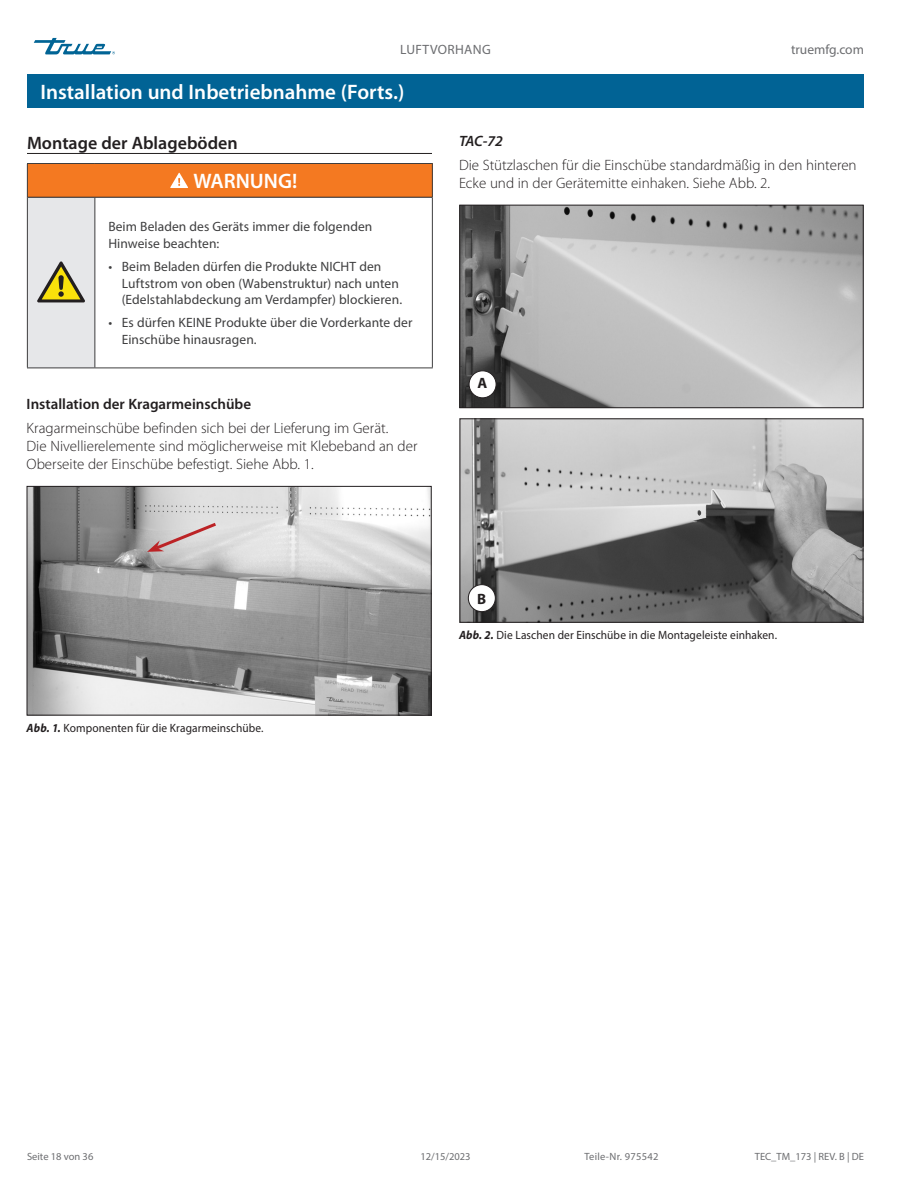
<style>
.page{position:relative;width:918px;height:1188px;background:#fff}
.page>*{position:absolute;margin:0;border:0;box-sizing:border-box;transform-origin:0 0}
.Title_bar_Page_header{font:600 21px "Myriad Pro";color:#fff}
.Tables_title_bar{font:600 21px "Myriad Pro";color:#fff}
.Subhead_underscore_H1{font:600 18px "Myriad Pro";color:#231f20}
.Body_Text_light_Normal{font:300 15px/18px "Myriad Pro";color:#231f20}
.Subhead_NO_underscore_H2{font:600 15px "Myriad Pro";color:#231f20}
.Subhead_H3{font:italic 600 15px "Myriad Pro";color:#231f20}
.Body_Text_light_Normal-2{font:700 15px "Myriad Pro";color:#231f20}
.Table_text{font:13.5px/16.5px "Myriad Pro";letter-spacing:.005em;color:#3e3e3f}
.t1{font:13.5px "Myriad Pro";letter-spacing:.01em;color:#6c6d70}
.Caption_FIG_Regular{font:12px "Myriad Pro";letter-spacing:.01em;color:#231f20;scale:.95 1}
.t2{font:10.5px "Myriad Pro";color:#6c6d70}
.t3{font:10.5px "Myriad Pro";letter-spacing:.025em;color:#6c6d70}
.s1{font-weight:700;font-style:italic}
</style>
<div class="page">
<svg style="left:34px;top:38px;width:81px;height:16px"></svg>
<div style="left:27px;top:74px;width:837px;height:34px;background:#016395"></div>
<hr style="left:27px;top:153px;width:405px;height:1px;background:#231f20">
<div style="left:27px;top:164px;width:405px;height:33px;background:#f47921"></div>
<div style="left:27px;top:197px;width:68px;height:171px;background:#e6e7e9"></div>
<hr style="left:27px;top:163px;width:68px;height:1px;background:#3e3e3f">
<hr style="left:27px;top:164px;width:1px;height:33px;background:#3e3e3f">
<hr style="left:95px;top:163px;width:338px;height:1px;background:#3e3e3f">
<hr style="left:432px;top:164px;width:1px;height:33px;background:#3e3e3f">
<hr style="left:27px;top:197px;width:1px;height:171px;background:#3e3e3f">
<hr style="left:95px;top:198px;width:1px;height:170px;background:#3e3e3f">
<hr style="left:432px;top:197px;width:1px;height:171px;background:#3e3e3f">
<hr style="left:27px;top:368px;width:68px;height:1px;background:#3e3e3f">
<hr style="left:95px;top:368px;width:338px;height:1px;background:#3e3e3f">
<hr style="left:28px;top:197px;width:67px;height:1px;background:#231f20">
<hr style="left:95px;top:197px;width:337px;height:1px;background:#231f20">
<svg style="left:170px;top:173px;width:18px;height:15px"></svg>
<svg style="left:37px;top:261px;width:48px;height:41px"></svg>
<img style="left:29px;top:488px;width:401px;height:226px">
<div style="left:27px;top:486px;width:405px;height:230px;border:1px solid #231f20"></div>
<svg style="left:147px;top:520px;width:72px;height:32px;background:#d0c0c0"></svg>
<img style="left:462px;top:420px;width:399px;height:201px">
<div style="left:460px;top:418px;width:403px;height:205px;border:1px solid #231f20"></div>
<img style="left:461px;top:207px;width:401px;height:199px">
<div style="left:459px;top:205px;width:405px;height:203px;border:1px solid #231f20"></div>
<div style="left:469px;top:371px;width:27px;height:27px;background:#fff;border-radius:50%"></div>
<div style="left:469px;top:370px;width:27px;height:28px;border:1px solid #231f20;border-radius:50%"></div>
<div style="left:468px;top:585px;width:27px;height:27px;background:#fff;border-radius:50%"></div>
<div style="left:468px;top:584px;width:28px;height:28px;border:1px solid #231f20;border-radius:50%"></div>
<p class="t1" style="left:400px;top:42px;width:92px">LUFTVORHANG</p>
<p class="t1" style="left:791px;top:42px;width:74px">truemfg.com</p>
<p class="Title_bar_Page_header" style="left:41px;top:80px;width:365px">Installation und Inbetriebnahme (Forts.)</p>
<p class="Subhead_underscore_H1" style="left:27px;top:132px;width:212px">Montage der Ablageböden</p>
<p class="Tables_title_bar" style="left:193px;top:170px;width:106px">WARNUNG!</p>
<p class="Table_text" style="left:108px;top:218px;width:266px">Beim Beladen des Geräts immer die folgenden<br>Hinweise beachten:</p>
<p class="Table_text" style="left:122px;top:258px;width:282px;text-indent:-14px">• Beim Beladen dürfen die Produkte NICHT den<br>Luftstrom von oben (Wabenstruktur) nach unten (Edelstahlabdeckung am Verdampfer) blockieren.</p>
<p class="Table_text" style="left:122px;top:314px;width:292px;text-indent:-14px">• Es dürfen KEINE Produkte über die Vorderkante der<br>Einschübe hinausragen.</p>
<p class="Subhead_NO_underscore_H2" style="left:27px;top:396px;width:226px">Installation der Kragarmeinschübe</p>
<p class="Body_Text_light_Normal" style="left:27px;top:419px;width:392px">Kragarmeinschübe befinden sich bei der Lieferung im Gerät.<br>Die Nivellierelemente sind möglicherweise mit Klebeband an der<br>Oberseite der Einschübe befestigt. Siehe Abb. 1.</p>
<p class="Subhead_H3" style="left:459px;top:132px;width:46px">TAC-72</p>
<p class="Body_Text_light_Normal" style="left:459px;top:156px;width:399px">Die Stützlaschen für die Einschübe standardmäßig in den hinteren<br>Ecke und in der Gerätemitte einhaken. Siehe Abb. 2.</p>
<p class="Body_Text_light_Normal-2" style="left:477px;top:374px;width:11px">A</p>
<p class="Caption_FIG_Regular" style="left:27px;top:721px;width:251px"><span class="s1">Abb. 1.</span> Komponenten für die Kragarmeinschübe.</p>
<p class="Body_Text_light_Normal-2" style="left:477px;top:589px;width:11px">B</p>
<p class="Caption_FIG_Regular" style="left:459px;top:628px;width:336px"><span class="s1">Abb. 2.</span> Die Laschen der Einschübe in die Montageleiste einhaken.</p>
<p class="t2" style="left:27px;top:1150px;width:68px">Seite 18 von 36</p>
<p class="t2" style="left:420px;top:1150px;width:52px">12/15/2023</p>
<p class="t3" style="left:584px;top:1150px;width:75px">Teile-Nr. 975542</p>
<p class="t2" style="left:755px;top:1150px;width:111px">TEC_TM_173 | REV. B | DE</p>
</div>
